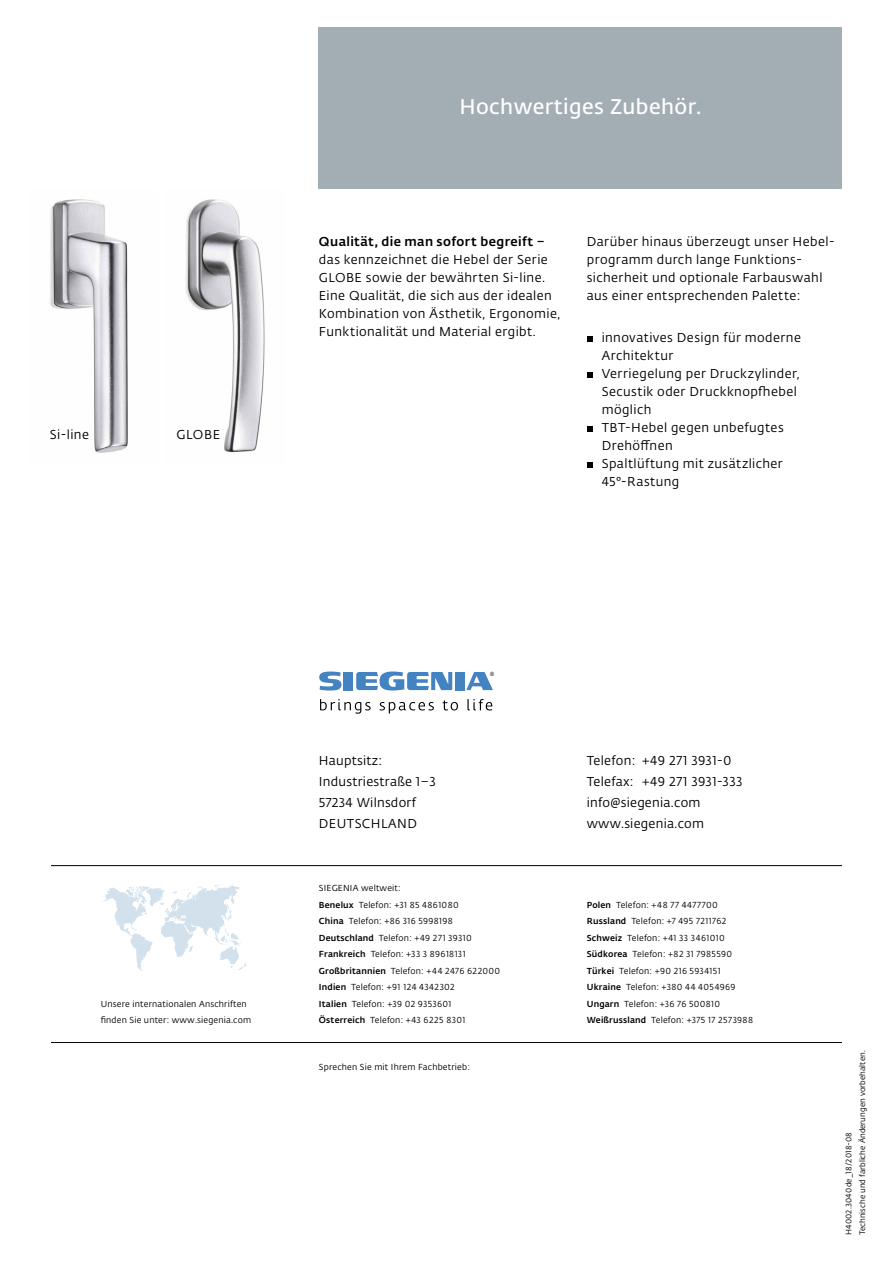
<style>
.page{position:relative;width:893px;height:1263px;background:#fff}
.page>*{position:absolute;margin:0;border:0;box-sizing:border-box;transform-origin:0 0}
.t1{font:600 21px "Fedra Sans Alt Pro";letter-spacing:.02em;color:#fff}
.t2{font:12.75px/18px "Fedra Sans Alt Pro";letter-spacing:.03em;color:#000}
.t3{font:500 12.75px "Fedra Sans Alt Pro";letter-spacing:.03em;color:#000}
.t4{font:8.7px/16.5px "Fedra Sans Alt Pro";letter-spacing:.02em;color:#000}
.t5{font:7.8px/13.5px "Fedra Sans Alt Pro";color:#000}
.s1{font-weight:500}
</style>
<div class="page">
<svg style="left:320px;top:699px;width:51px;height:15px"></svg>
<svg style="left:380px;top:702px;width:54px;height:11px"></svg>
<svg style="left:443px;top:700px;width:15px;height:10px"></svg>
<svg style="left:467px;top:699px;width:25px;height:11px"></svg>
<div style="left:344px;top:672px;width:9px;height:18px;background:#4483c2"></div>
<svg style="left:319px;top:671px;width:22px;height:19px"></svg>
<div style="left:455px;top:672px;width:10px;height:18px;background:#4483c2"></div>
<svg style="left:356px;top:671px;width:96px;height:19px"></svg>
<svg style="left:466px;top:672px;width:28px;height:18px"></svg>
<hr style="left:51px;top:865px;width:791px;height:1px;background:#000">
<hr style="left:51px;top:1042px;width:791px;height:1px;background:#000">
<svg style="left:103px;top:884px;width:143px;height:87px"></svg>
<div style="left:319px;top:28px;width:523px;height:161px;background:#a2adb4"></div>
<img style="left:50px;top:199px;width:78px;height:254px">
<img style="left:186px;top:199px;width:79px;height:254px">
<svg style="left:587px;top:336px;width:6px;height:6px"></svg>
<svg style="left:587px;top:372px;width:6px;height:6px"></svg>
<svg style="left:587px;top:426px;width:6px;height:6px"></svg>
<svg style="left:587px;top:462px;width:6px;height:6px"></svg>
<p class="t2" style="left:50px;top:426px;width:41px">Si-line</p>
<p class="t2" style="left:177px;top:426px;width:45px">GLOBE</p>
<h1 class="t1" style="left:459px;top:92px;width:244px">Hochwertiges Zubehör.</h1>
<p class="t3" style="left:319px;top:232px;width:227px">Qualität, die man sofort begreift –</p>
<p class="t2" style="left:319px;top:250px;width:243px">das kennzeichnet die Hebel der Serie GLOBE sowie der bewährten Si-line.<br>Eine Qualität, die sich aus der idealen Kombination von Ästhetik, Ergonomie, Funktionalität und Material ergibt.</p>
<p class="t2" style="left:587px;top:232px;width:247px">Darüber hinaus überzeugt unser Hebel&shy;programm durch lange Funktions&shy;sicherheit und optionale Farbauswahl aus einer entsprechenden Palette:</p>
<p class="t2" style="left:602px;top:328px;width:201px">innovatives Design für moderne<br>Architektur<br>Verriegelung per Druckzylinder,<br>Secustik oder Druckknopfhebel möglich<br>TBT-Hebel gegen unbefugtes<br>Drehöffnen<br>Spaltlüftung mit zusätzlicher<br>45°-Rastung</p>
<p class="t4" style="left:101px;top:995px;width:152px">Unsere internationalen Anschriften finden Sie unter: www.siegenia.com</p>
<p class="t2" style="left:319px;top:749px;width:118px;line-height:21px">Hauptsitz:<br>Industriestraße 1–3<br>57234 Wilnsdorf<br>DEUTSCHLAND</p>
<p class="t2" style="left:587px;top:749px;width:157px;line-height:21px">Telefon: +49 271 3931-0<br>Telefax: +49 271 3931-333 info@siegenia.com www.siegenia.com</p>
<p class="t4" style="left:319px;top:880px;width:183px">SIEGENIA weltweit:<br><span class="s1">Benelux</span> Telefon: +31 85 4861080<br><span class="s1">China</span> Telefon: +86 316 5998198<br><span class="s1">Deutschland</span> Telefon: +49 271 39310<br><span class="s1">Frankreich</span> Telefon: +33 3 89618131<br><span class="s1">Großbritannien</span> Telefon: +44 2476 622000<br><span class="s1">Indien</span> Telefon: +91 124 4342302<br><span class="s1">Italien</span> Telefon: +39 02 9353601<br><span class="s1">Österreich</span> Telefon: +43 6225 8301</p>
<p class="t4" style="left:319px;top:1058px;width:152px">Sprechen Sie mit Ihrem Fachbetrieb:</p>
<p class="t4" style="left:587px;top:896px;width:168px"><span class="s1">Polen</span> Telefon: +48 77 4477700<br><span class="s1">Russland</span> Telefon: +7 495 7211762<br><span class="s1">Schweiz</span> Telefon: +41 33 3461010<br><span class="s1">Südkorea</span> Telefon: +82 31 7985590<br><span class="s1">Türkei</span> Telefon: +90 216 5934151<br><span class="s1">Ukraine</span> Telefon: +380 44 4054969<br><span class="s1">Ungarn</span> Telefon: +36 76 500810<br><span class="s1">Weißrussland</span> Telefon: +375 17 2573988</p>
<p class="t5" style="left:842px;top:1235px;width:186px;rotate:-90deg">H4002.3040de_18/2018-08<br>Technische und farbliche Änderungen vorbehalten.</p>
</div>
